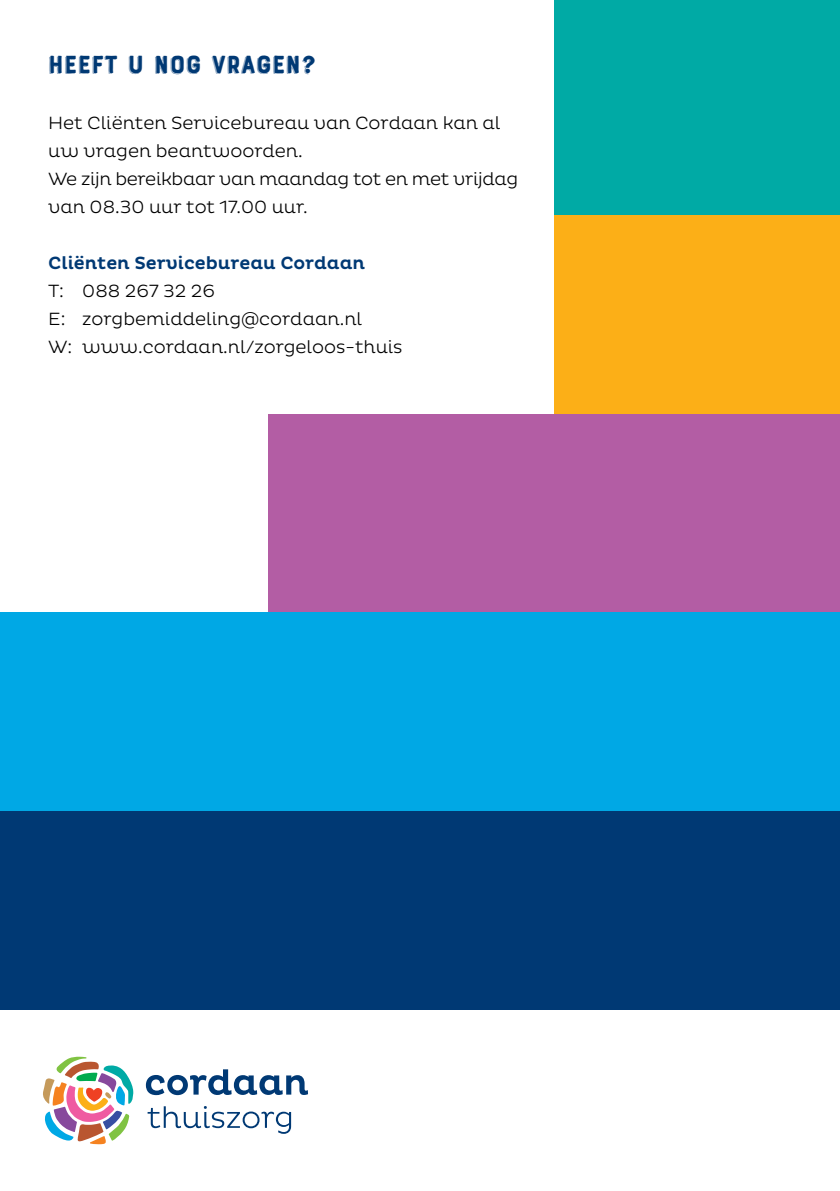
<style>
.page{position:relative;width:840px;height:1191px;background:#fff}
.page>*{position:absolute;margin:0;border:0;box-sizing:border-box;transform-origin:0 0}
.t1{font:26px "Bourton Hand Drop Line";color:#003974}
.t2{font:300 18px/28px "Pluto";color:#000}
.t3{font:300 18px/28px "Pluto";letter-spacing:-.02em;color:#000}
.t4{font:500 18px "Pluto";color:#003974}
</style>
<div class="page">
<div style="left:554px;top:0;width:285px;height:215px;background:#00aaa5"></div>
<div style="left:553px;top:215px;width:286px;height:199px;background:#fcaf17"></div>
<div style="left:268px;top:414px;width:571px;height:198px;background:#b35da4"></div>
<div style="left:0;top:612px;width:839px;height:199px;background:#00a8e5"></div>
<div style="left:0;top:811px;width:839px;height:198px;background:#003974"></div>
<svg style="left:43px;top:1056px;width:90px;height:88px"></svg>
<svg style="left:146px;top:1069px;width:162px;height:26px"></svg>
<svg style="left:147px;top:1106px;width:144px;height:27px"></svg>
<p class="t1" style="left:48px;top:48px;width:270px">HEEFT U NOG VRAGEN?</p>
<p class="t2" style="left:48px;top:109px;width:453px">Het Cliënten Servicebureau van Cordaan kan al uw vragen beantwoorden.</p>
<p class="t3" style="left:48px;top:165px;width:471px">We zijn bereikbaar van maandag tot en met vrijdag van 08.30 uur tot 17.00 uur.</p>
<p class="t4" style="left:48px;top:253px;width:318px">Cliënten Servicebureau Cordaan</p>
<p class="t2" style="left:48px;top:277px;width:168px">T: 088 267 32 26</p>
<p class="t2" style="left:48px;top:305px;width:315px">E: zorgbemiddeling@cordaan.nl</p>
<p class="t2" style="left:48px;top:333px;width:356px">W: www.cordaan.nl/zorgeloos-thuis</p>
</div>
